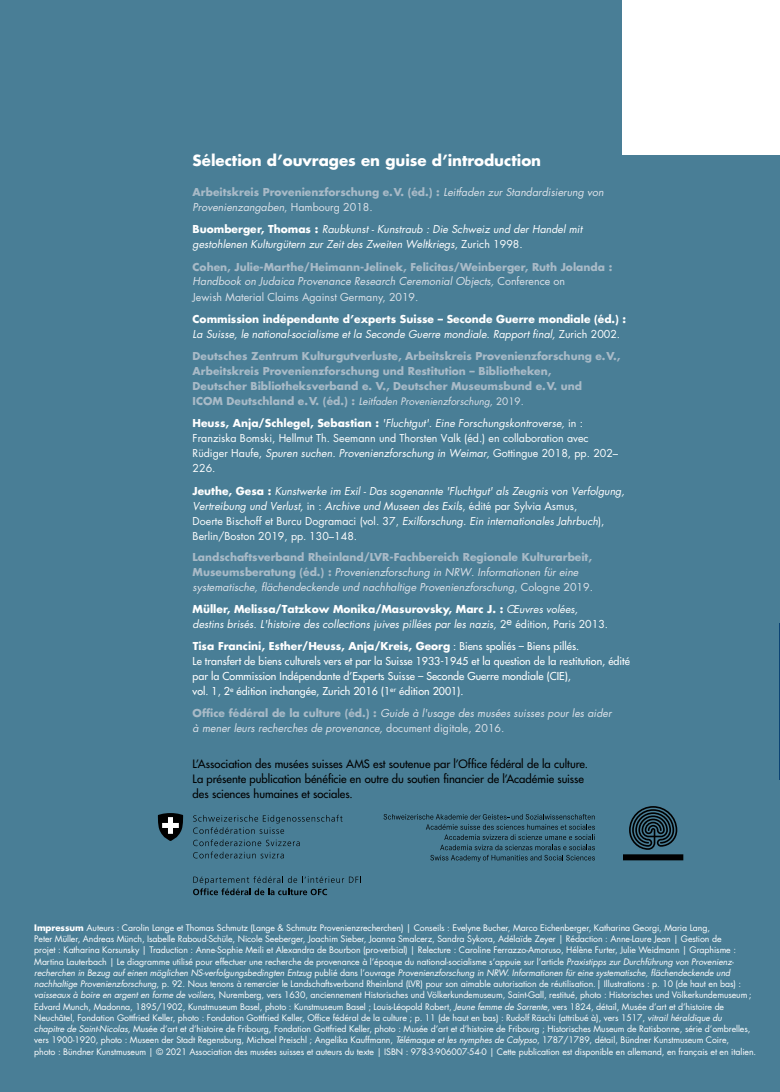
<style>
.page{position:relative;width:780px;height:1092px;background:#fff}
.page>*{position:absolute;margin:0;border:0;box-sizing:border-box;transform-origin:0 0}
.t1{font:700 15px "Futura";color:#fff}
.t2{font:500 11.25px/15px "Futura Std";color:#000}
.t3{font:italic 10.62px/15px "Futura";color:#fff}
.t4{font:italic 10.62px/15px "Futura";color:#dde2e9}
.t5{font:700 10.62px/15px "Futura";color:#a8bac7}
.t6{font:500 10.62px/14.9px "Futura Std";color:#fff}
.t7{font:10.62px/15px "Futura";color:#fff}
.t8{font:italic 10px "Futura";color:#dde2e9}
.t9{font:8.75px/11.2px "Futura Std";letter-spacing:-.01em;color:#fff}
.s1{font-weight:700;font-style:normal;color:#a8bac7}
.s2{font-style:normal}
.s3{font-weight:700;font-style:normal}
.s4{font-weight:400;font-style:italic;color:#dde2e9}
.s5{font-weight:400;color:#dde2e9}
.s6{font-weight:700;font-style:normal;font-size:10.62px;color:#a8bac7}
.s7{font-weight:700}
.s8{font-style:italic}
</style>
<div class="page">
<div style="left:0;top:0;width:779px;height:1091px;background:#497e96"></div>
<div style="left:622px;top:0;width:158px;height:154px;background:#fff"></div>
<svg style="left:193px;top:814px;width:149px;height:19px"></svg>
<svg style="left:193px;top:839px;width:107px;height:19px"></svg>
<svg style="left:193px;top:876px;width:168px;height:19px"></svg>
<svg style="left:158px;top:813px;width:25px;height:27px"></svg>
<div style="left:623px;top:854px;width:60px;height:6px;background:#000"></div>
<svg style="left:629px;top:806px;width:48px;height:43px"></svg>
<svg style="left:383px;top:814px;width:212px;height:47px"></svg>
<h1 class="t1" style="left:193px;top:150px;width:350px">Sélection d’ouvrages en guise d’introduction</h1>
<p class="t4" style="left:193px;top:184px;width:412px"><span class="s1">Arbeitskreis Provenienzforschung e.V. (éd.) :</span> Leitfaden zur Standardisierung von<br>Provenienzangaben<span class="s2">, Hambourg 2018.</span></p>
<p class="t3" style="left:193px;top:221px;width:391px"><span class="s3">Buomberger, Thomas :</span> Raubkunst - Kunstraub : Die Schweiz und der Handel mit gestohlenen Kulturgütern zur Zeit des Zweiten Weltkriegs, <span class="s2">Zurich 1998.</span></p>
<p class="t5" style="left:193px;top:259px;width:421px">Cohen, Julie-Marthe/Heimann-Jelinek, Felicitas/Weinberger, Ruth Jolanda :<br><span class="s4">Handbook on Judaica Provenance Research Ceremonial Objects,</span> <span class="s5">Conference on<br>Jewish Material Claims Against Germany, 2019.</span></p>
<p class="t3" style="left:193px;top:311px;width:435px"><span class="s3">Commission indépendante d’experts Suisse – Seconde Guerre mondiale (éd.) :<br></span>La Suisse, le national-socialisme et la Seconde Guerre mondiale. Rapport final, <span class="s2">Zurich 2002.</span></p>
<p class="t5" style="left:193px;top:348px;width:429px">Deutsches Zentrum Kulturgutverluste, Arbeitskreis Provenienzforschung e.V.,<br>Arbeitskreis Provenienzforschung und Restitution – Bibliotheken,<br>Deutscher Bibliotheksverband e. V., Deutscher Museumsbund e.V. und</p>
<p class="t8" style="left:193px;top:394px;width:332px"><span class="s6">ICOM Deutschland e.V. (éd.) :</span> Leitfaden Provenienzforschung, <span class="s2">2019.</span></p>
<p class="t7" style="left:193px;top:416px;width:427px"><span class="s7">Heuss, Anja/Schlegel, Sebastian :</span> <span class="s8">'Fluchtgut'. Eine Forschungskontroverse,</span> in :<br>Franziska Bomski, Hellmut Th. Seemann und Thorsten Valk (éd.) en collaboration avec Rüdiger Haufe, <span class="s8">Spuren suchen. Provenienzforschung in Weimar,</span> Gottingue 2018, pp. 202– 226.</p>
<p class="t3" style="left:193px;top:483px;width:433px"><span class="s3">Jeuthe, Gesa :</span> Kunstwerke im Exil - Das sogenannte 'Fluchtgut' als Zeugnis von Verfolgung, Vertreibung und Verlust, <span class="s2">in :</span> Archive und Museen des Exils<span class="s2">, édité par Sylvia Asmus,<br>Doerte Bischoff et Burcu Dogramaci (vol. 37,</span> Exilforschung. Ein internationales Jahrbuch<span class="s2">), Berlin/Boston 2019, pp. 130–148.</span></p>
<p class="t4" style="left:193px;top:549px;width:402px"><span class="s1">Landschaftsverband Rheinland/LVR-Fachbereich Regionale Kulturarbeit,<br>Museumsberatung (éd.) :</span> Provenienzforschung in NRW. Informationen für eine systematische, flächendeckende und nachhaltige Provenienzforschung<span class="s2">, Cologne 2019.</span></p>
<p class="t3" style="left:193px;top:601px;width:417px"><span class="s3">Müller, Melissa/Tatzkow Monika/Masurovsky, Marc J. :</span> Œuvres volées, destins brisés. L'histoire des collections juives pillées par les nazis, <span class="s2">2</span><sup>e</sup> <span class="s2">édition, Paris 2013.</span></p>
<p class="t6" style="left:193px;top:639px;width:439px"><span class="s7">Tisa Francini, Esther/Heuss, Anja/Kreis, Georg</span> : Biens spoliés – Biens pillés.<br>Le transfert de biens culturels vers et par la Suisse 1933-1945 et la question de la restitution, édité par la Commission Indépendante d’Experts Suisse – Seconde Guerre mondiale (CIE),<br>vol. 1, 2<sup>e</sup> édition inchangée, Zurich 2016 (1<sup>er</sup> édition 2001).</p>
<p class="t4" style="left:193px;top:705px;width:420px"><span class="s1">Office fédéral de la culture (éd.) :</span> Guide à l'usage des musées suisses pour les aider à mener leurs recherches de provenance, <span class="s2">document digitale, 2016.</span></p>
<p class="t2" style="left:193px;top:756px;width:397px">L’Association des musées suisses AMS est soutenue par l’Office fédéral de la culture.<br>La présente publication bénéficie en outre du soutien financier de l’Académie suisse des sciences humaines et sociales.</p>
<p class="t9" style="left:34px;top:922px;width:723px"><span class="s7">Impressum</span> Auteurs : Carolin Lange et Thomas Schmutz (Lange &amp; Schmutz Provenienzrecherchen) | Conseils : Evelyne Bucher, Marco Eichenberger, Katharina Georgi, Maria Lang,<br>Peter Müller, Andreas Münch, Isabelle Raboud-Schüle, Nicole Seeberger, Joachim Sieber, Joanna Smalcerz, Sandra Sykora, Adélaïde Zeyer | Rédaction : Anne-Laure Jean | Gestion de<br>projet : Katharina Korsunsky | Traduction : Anne-Sophie Meili et Alexandra de Bourbon (pro-verbial) | Relecture : Caroline Ferrazzo-Amoruso, Hélène Furter, Julie Weidmann | Graphisme :<br>Martina Lauterbach | Le diagramme utilisé pour effectuer une recherche de provenance à l’époque du national-socialisme s’appuie sur l’article <span class="s8">Praxistipps zur Durchführung von Provenienz&shy;recherchen in Bezug auf einen möglichen NS-verfolgungsbedingten Entzug</span> publié dans l’ouvrage <span class="s8">Provenienzforschung in NRW. Informationen für eine systematische, flächendeckende und nachhaltige Provenienzforschung</span>, p. 92. Nous tenons à remercier le Landschaftsverband Rheinland (LVR) pour son aimable autorisation de réutilisation.| Illustrations : p. 10 (de haut en bas) : <span class="s8">vaisseaux à boire en argent en forme de voiliers</span>, Nuremberg, vers 1630, anciennement Historisches und Völkerkundemuseum, Saint-Gall, restitué, photo : Historisches und Völkerkundemuseum ; Edvard Munch, Madonna, 1895/1902, Kunstmuseum Basel, photo : Kunstmuseum Basel ; Louis-Léopold Robert, <span class="s8">Jeune femme de Sorrente,</span> vers 1824, détail, Musée d’art et d’histoire de Neuchâtel, Fondation Gottfried Keller, photo : Fondation Gottfried Keller, Office fédéral de la culture ; p. 11 (de haut en bas) : Rudolf Räschi (attribué à), vers 1517, <span class="s8">vitrail héraldique du<br>chapitre de Saint-Nicolas,</span> Musée d’art et d’histoire de Fribourg, Fondation Gottfried Keller, photo : Musée d’art et d’histoire de Fribourg ; Historisches Museum de Ratisbonne, série d’ombrelles, vers 1900-1920, photo : Museen der Stadt Regensburg, Michael Preischl ; Angelika Kauffmann, <span class="s8">Télémaque et les nymphes de Calypso</span>, 1787/1789, détail, Bündner Kunstmuseum Coire,<br>photo : Bündner Kunstmuseum | © 2021 Association des musées suisses et auteurs du texte | ISBN : 978-3-906007-54-0 | Cette publication est disponible en allemand, en français et en italien.</p>
</div>
